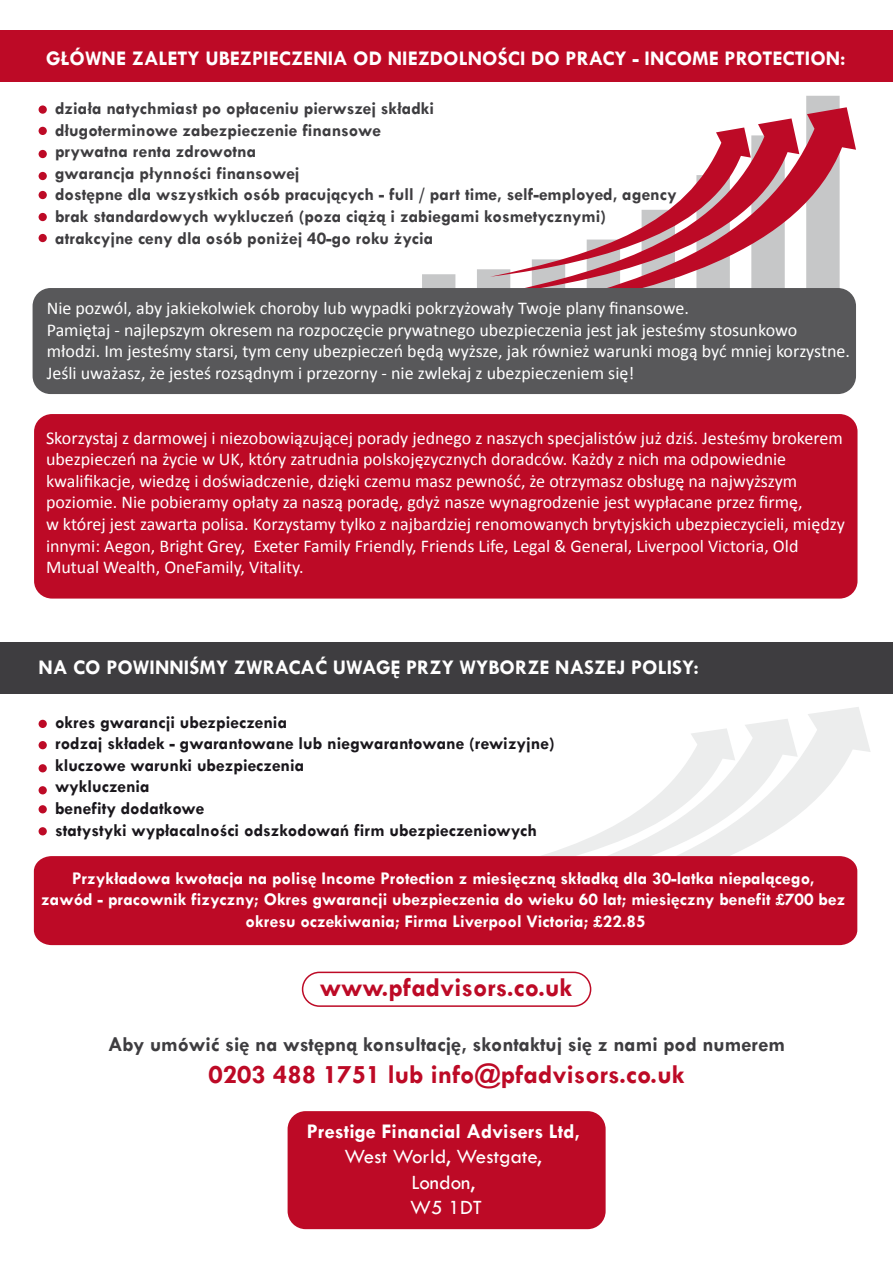
<style>
.page{position:relative;width:893px;height:1263px;background:#fff}
.page>*{position:absolute;margin:0;border:0;box-sizing:border-box;transform-origin:0 0}
.t1{font:700 27px "Tw Cen";color:#bd0a26}
.t2{font:700 21px "Tw Cen";color:#fff}
.t3{font:700 21px "Tw Cen";color:#3e3d40}
.t4{font:21px/25.2px "Tw Cen";color:#fff;text-align:center}
.t5{font:18px/21.6px "Calibri";color:#fff}
.t6{font:700 18px/21.6px "Tw Cen";color:#3e3d40}
.t7{font:700 18px/21.6px "Tw Cen";color:#fff;text-align:center}
.t8{font:700 18px/21.6px "Tw Cen";color:#1a171c}
</style>
<div class="page">
<div style="left:288px;top:1111px;width:318px;height:118px;background:#bd0a26;border-radius:18px"></div>
<div style="left:34px;top:414px;width:823px;height:185px;background:#bd0a26;border-radius:18px"></div>
<div style="left:0;top:30px;width:893px;height:51px;background:#bd0a26"></div>
<div style="left:0;top:642px;width:893px;height:51px;background:#3e3d40"></div>
<svg style="left:422px;top:96px;width:418px;height:192px"></svg>
<svg style="left:488px;top:107px;width:368px;height:195px"></svg>
<svg style="left:542px;top:707px;width:328px;height:224px"></svg>
<div style="left:39px;top:105px;width:8px;height:9px;background:#bd0a26;border-radius:50%"></div>
<div style="left:39px;top:127px;width:8px;height:8px;background:#bd0a26;border-radius:50%"></div>
<div style="left:39px;top:150px;width:8px;height:8px;background:#bd0a26;border-radius:50%"></div>
<div style="left:39px;top:172px;width:8px;height:8px;background:#bd0a26;border-radius:50%"></div>
<div style="left:39px;top:191px;width:8px;height:8px;background:#bd0a26;border-radius:50%"></div>
<div style="left:39px;top:213px;width:8px;height:8px;background:#bd0a26;border-radius:50%"></div>
<div style="left:39px;top:234px;width:8px;height:8px;background:#bd0a26;border-radius:50%"></div>
<div style="left:39px;top:720px;width:8px;height:8px;background:#bd0a26;border-radius:50%"></div>
<div style="left:39px;top:741px;width:8px;height:8px;background:#bd0a26;border-radius:50%"></div>
<div style="left:39px;top:764px;width:8px;height:8px;background:#bd0a26;border-radius:50%"></div>
<div style="left:39px;top:786px;width:8px;height:8px;background:#bd0a26;border-radius:50%"></div>
<div style="left:39px;top:805px;width:8px;height:8px;background:#bd0a26;border-radius:50%"></div>
<div style="left:39px;top:827px;width:8px;height:8px;background:#bd0a26;border-radius:50%"></div>
<div style="left:33px;top:288px;width:823px;height:106px;background:#58585a;border-radius:18px"></div>
<div style="left:34px;top:856px;width:823px;height:89px;background:#bd0a26"></div>
<div style="left:302px;top:971px;width:289px;height:36px;border:2px solid #bd0a26;border-radius:17px"></div>
<p class="t2" style="left:46px;top:45px;width:801px">GŁÓWNE ZALETY UBEZPIECZENIA OD NIEZDOLNOŚCI DO PRACY - INCOME PROTECTION:</p>
<p class="t6" style="left:55px;top:97px;width:623px">działa natychmiast po opłaceniu pierwszej składki<br>długoterminowe zabezpieczenie finansowe<br>prywatna renta zdrowotna<br>gwarancja płynności finansowej<br>dostępne dla wszystkich osób pracujących - full / part time, self-employed, agency brak standardowych wykluczeń (poza ciążą i zabiegami kosmetycznymi) atrakcyjne ceny dla osób poniżej 40-go roku życia</p>
<p class="t5" style="left:47px;top:297px;width:805px">Nie pozwól, aby jakiekolwiek choroby lub wypadki pokrzyżowały Twoje plany finansowe.<br>Pamiętaj - najlepszym okresem na rozpoczęcie prywatnego ubezpieczenia jest jak jesteśmy stosunkowo młodzi. Im jesteśmy starsi, tym ceny ubezpieczeń będą wyższe, jak również warunki mogą być mniej korzystne.<br>Jeśli uważasz, że jesteś rozsądnym i przezorny - nie zwlekaj z ubezpieczeniem się!</p>
<p class="t5" style="left:46px;top:426px;width:800px">Skorzystaj z darmowej i niezobowiązującej porady jednego z naszych specjalistów już dziś. Jesteśmy brokerem ubezpieczeń na życie w UK, który zatrudnia polskojęzycznych doradców. Każdy z nich ma odpowiednie kwalifikacje, wiedzę i doświadczenie, dzięki czemu masz pewność, że otrzymasz obsługę na najwyższym poziomie. Nie pobieramy opłaty za naszą poradę, gdyż nasze wynagrodzenie jest wypłacane przez firmę,<br>w której jest zawarta polisa. Korzystamy tylko z najbardziej renomowanych brytyjskich ubezpieczycieli, między innymi: Aegon, Bright Grey, Exeter Family Friendly, Friends Life, Legal &amp; General, Liverpool Victoria, Old Mutual Wealth, OneFamily, Vitality.</p>
<p class="t2" style="left:39px;top:655px;width:662px">NA CO POWINNIŚMY ZWRACAĆ UWAGĘ PRZY WYBORZE NASZEJ POLISY:</p>
<p class="t8" style="left:55px;top:711px;width:501px">okres gwarancji ubezpieczenia<br>rodzaj składek - gwarantowane lub niegwarantowane (rewizyjne) kluczowe warunki ubezpieczenia<br>wykluczenia<br>benefity dodatkowe<br>statystyki wypłacalności odszkodowań firm ubezpieczeniowych</p>
<p class="t7" style="left:41px;top:867px;width:806px">Przykładowa kwotacja na polisę Income Protection z miesięczną składką dla 30-latka niepalącego,<br>zawód - pracownik fizyczny; Okres gwarancji ubezpieczenia do wieku 60 lat; miesięczny benefit £700 bez okresu oczekiwania; Firma Liverpool Victoria; £22.85</p>
<h1 class="t1" style="left:320px;top:971px;width:254px">www.pfadvisors.co.uk</h1>
<p class="t3" style="left:108px;top:1031px;width:678px">Aby umówić się na wstępną konsultację, skontaktuj się z nami pod numerem</p>
<h1 class="t1" style="left:209px;top:1058px;width:477px">0203 488 1751 lub info@pfadvisors.co.uk</h1>
<p class="t2" style="left:307px;top:1119px;width:275px">Prestige Financial Advisers Ltd,</p>
<p class="t4" style="left:345px;top:1144px;width:199px">West World, Westgate,<br>London,<br>W5 1DT</p>
</div>
